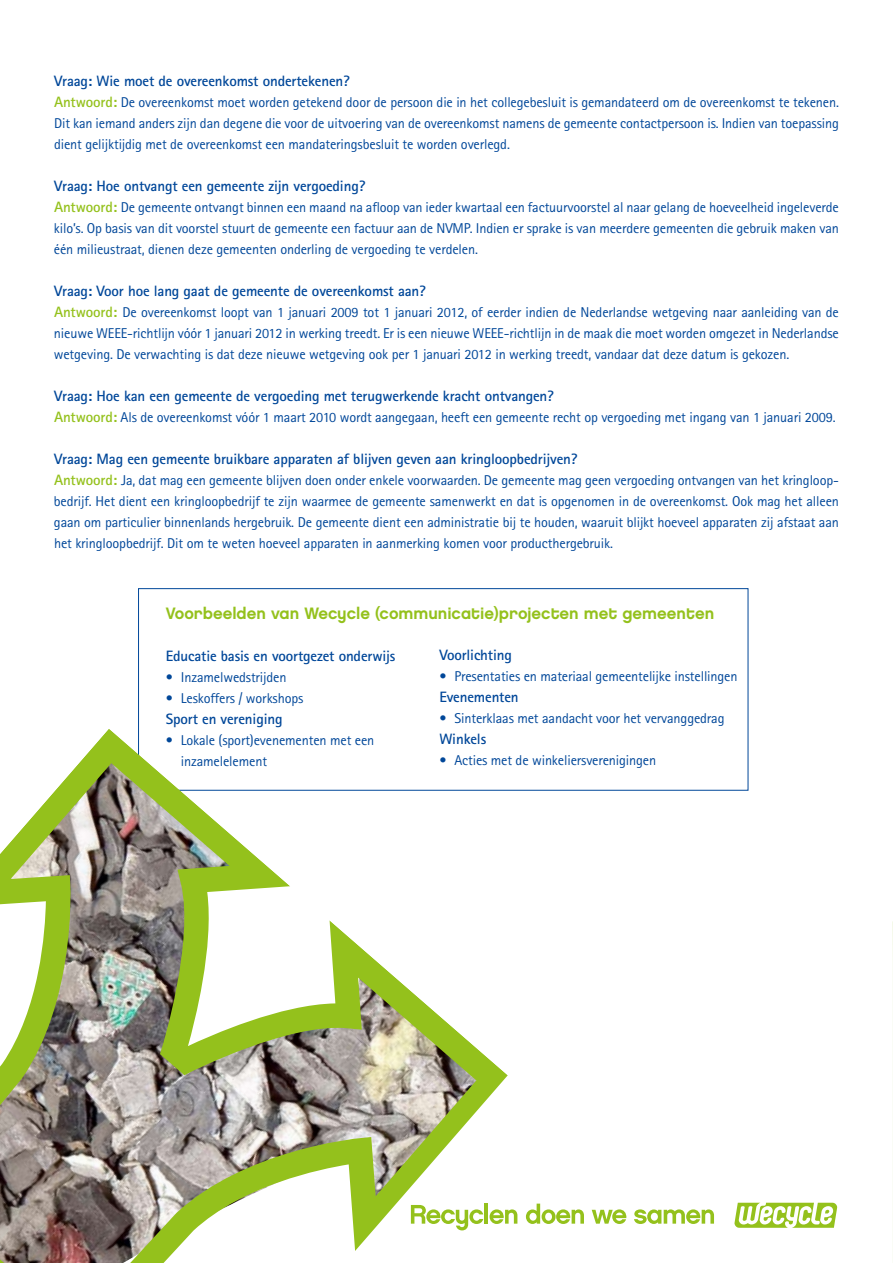
<style>
.page{position:relative;width:893px;height:1263px;background:#fff}
.page>*{position:absolute;margin:0;border:0;box-sizing:border-box;transform-origin:0 0}
.t1{font:16.5px "Chalet New York Nineteen Eighty";color:#94c11c}
.t2{font:700 15px "Rotis Sans Serif";letter-spacing:-.01em;color:#004799}
.t3{font:14.25px/21px "Rotis Sans Serif";letter-spacing:-.01em;color:#004799;text-align:justify}
.s1{font-weight:700;font-size:15px;color:#94c11c}
</style>
<div class="page">
<svg style="left:892px;top:921px;width:1px;height:39px"></svg>
<svg style="left:0;top:729px;width:508px;height:534px"></svg>
<svg style="left:734px;top:1203px;width:103px;height:25px"></svg>
<svg style="left:411px;top:1205px;width:72px;height:25px"></svg>
<hr style="left:485px;top:1203px;width:3px;height:21px;background:#94c11c">
<svg style="left:490px;top:1209px;width:27px;height:15px"></svg>
<svg style="left:526px;top:1203px;width:58px;height:21px"></svg>
<svg style="left:592px;top:1209px;width:35px;height:15px"></svg>
<svg style="left:634px;top:1209px;width:80px;height:15px"></svg>
<p class="t2" style="left:54px;top:71px;width:297px">Vraag: Wie moet de overeenkomst ondertekenen?</p>
<p class="t3" style="left:54px;top:91px;width:786px"><span class="s1">Antwoord:</span> De overeenkomst moet worden getekend door de persoon die in het collegebesluit is gemandateerd om de overeenkomst te tekenen.<br>Dit kan iemand anders zijn dan degene die voor de uitvoering van de overeenkomst namens de gemeente contactpersoon is. Indien van toepassing dient gelijktijdig met de overeenkomst een mandateringsbesluit te worden overlegd.</p>
<p class="t2" style="left:54px;top:176px;width:313px">Vraag: Hoe ontvangt een gemeente zijn vergoeding?</p>
<p class="t3" style="left:54px;top:196px;width:786px"><span class="s1">Antwoord:</span> De gemeente ontvangt binnen een maand na afloop van ieder kwartaal een factuurvoorstel al naar gelang de hoeveelheid ingeleverde kilo’s. Op basis van dit voorstel stuurt de gemeente een factuur aan de NVMP. Indien er sprake is van meerdere gemeenten die gebruik maken van één milieustraat, dienen deze gemeenten onderling de vergoeding te verdelen.</p>
<p class="t2" style="left:54px;top:281px;width:373px">Vraag: Voor hoe lang gaat de gemeente de overeenkomst aan?</p>
<p class="t3" style="left:54px;top:301px;width:787px"><span class="s1">Antwoord:</span> De overeenkomst loopt van 1 januari 2009 tot 1 januari 2012, of eerder indien de Nederlandse wetgeving naar aanleiding van de nieuwe WEEE-richtlijn vóór 1 januari 2012 in werking treedt. Er is een nieuwe WEEE-richtlijn in de maak die moet worden omgezet in Nederlandse wetgeving. De verwachting is dat deze nieuwe wetgeving ook per 1 januari 2012 in werking treedt, vandaar dat deze datum is gekozen.</p>
<p class="t2" style="left:54px;top:386px;width:501px">Vraag: Hoe kan een gemeente de vergoeding met terugwerkende kracht ontvangen?</p>
<p class="t3" style="left:54px;top:406px;width:783px"><span class="s1">Antwoord:</span> Als de overeenkomst vóór 1 maart 2010 wordt aangegaan, heeft een gemeente recht op vergoeding met ingang van 1 januari 2009.</p>
<p class="t2" style="left:54px;top:449px;width:525px">Vraag: Mag een gemeente bruikbare apparaten af blijven geven aan kringloopbedrijven?</p>
<p class="t3" style="left:54px;top:469px;width:787px"><span class="s1">Antwoord:</span> Ja, dat mag een gemeente blijven doen onder enkele voorwaarden. De gemeente mag geen vergoeding ontvangen van het kringloop&shy;bedrijf. Het dient een kringloopbedrijf te zijn waarmee de gemeente samenwerkt en dat is opgenomen in de overeenkomst. Ook mag het alleen gaan om particulier binnenlands hergebruik. De gemeente dient een administratie bij te houden, waaruit blijkt hoeveel apparaten zij afstaat aan het kringloopbedrijf. Dit om te weten hoeveel apparaten in aanmerking komen voor producthergebruik.</p>
<p class="t1" style="left:166px;top:603px;width:550px">Voorbeelden van Wecycle (communicatie)projecten met gemeenten</p>
<p class="t2" style="left:166px;top:646px;width:231px">Educatie basis en voortgezet onderwijs</p>
<p class="t3" style="left:166px;top:666px;width:122px">• Inzamelwedstrijden</p>
<p class="t3" style="left:166px;top:687px;width:139px">• Leskoffers / workshops</p>
<p class="t2" style="left:166px;top:709px;width:118px">Sport en vereniging</p>
<p class="t3" style="left:181px;top:729px;width:195px;text-indent:-15px">• Lokale (sport)evenementen met een inzamelelement</p>
<p class="t2" style="left:439px;top:645px;width:74px">Voorlichting</p>
<p class="t3" style="left:439px;top:665px;width:300px">• Presentaties en materiaal gemeentelijke instellingen</p>
<p class="t2" style="left:439px;top:687px;width:81px">Evenementen</p>
<p class="t3" style="left:439px;top:707px;width:287px">• Sinterklaas met aandacht voor het vervanggedrag</p>
<p class="t2" style="left:439px;top:729px;width:48px">Winkels</p>
<p class="t3" style="left:439px;top:749px;width:218px">• Acties met de winkeliersverenigingen</p>
</div>
